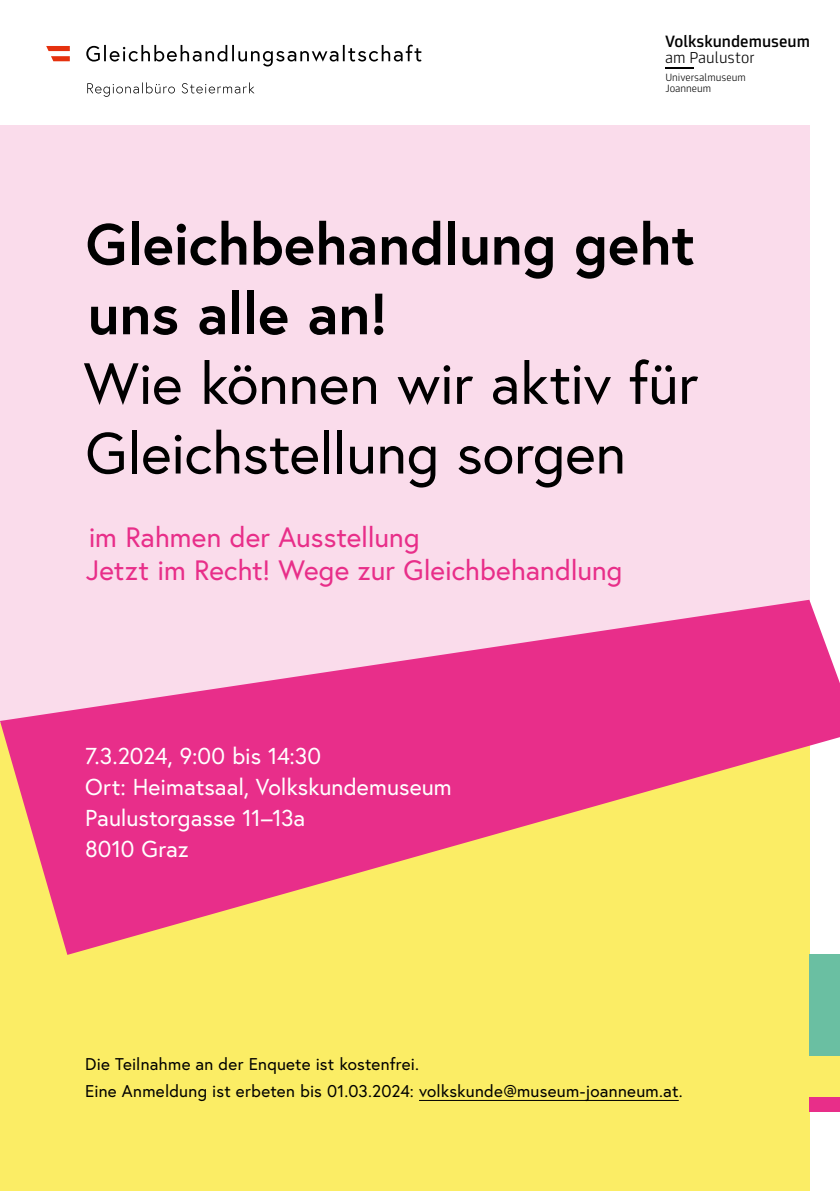
<style>
.page{position:relative;width:840px;height:1191px;background:#fff}
.page>*{position:absolute;margin:0;border:0;box-sizing:border-box;transform-origin:0 0}
.h1_mit_Untertitel{font:58px/69.6px "Europa Austria";letter-spacing:-.005em;color:#000}
.p_Untertitel{font:28px/33.6px "Europa Austria";color:#e82e89}
.p_Vorderseite{font:23px "Europa Austria";color:#fff}
.t1{font:500 17.2px "Tram Joanneum";color:#000}
.p_small{font:17px "Europa Austria";letter-spacing:.015em;color:#000}
.t2{font:300 16.6px "Tram Joanneum";color:#000}
.t3{font:300 11px/11px "Tram Joanneum";color:#000}
.s1{font-weight:700}
</style>
<div class="page">
<div style="left:0;top:649px;width:808px;height:542px;background:#fbed65"></div>
<div style="left:0;top:126px;width:808px;height:597px;background:#fadceb"></div>
<svg style="left:0;top:600px;width:839px;height:355px;fill:#e82e8a"></svg>
<svg style="left:87px;top:82px;width:167px;height:15px"></svg>
<svg style="left:86px;top:45px;width:335px;height:21px"></svg>
<svg style="left:46px;top:46px;width:24px;height:15px"></svg>
<svg style="left:665px;top:68px;width:28px;height:1px"></svg>
<hr style="left:419px;top:1100px;width:259px;height:1px;background:#000">
<div style="left:808px;top:954px;width:31px;height:102px;background:#6abfa2"></div>
<div style="left:808px;top:1056px;width:31px;height:41px;background:#fbed65"></div>
<div style="left:808px;top:1097px;width:31px;height:14px;background:#e82e89"></div>
<p class="t1" style="left:664px;top:31px;width:146px">Volkskundemuseum</p>
<p class="t2" style="left:664px;top:47px;width:91px">am Paulustor</p>
<p class="t3" style="left:665px;top:72px;width:82px">Universalmuseum<br>Joanneum</p>
<h1 class="h1_mit_Untertitel" style="left:84px;top:208px;width:615px"><span class="s1">Gleichbehandlung geht uns alle an!<br></span>Wie können wir aktiv für<br>Gleichstellung sorgen</h1>
<p class="p_Untertitel" style="left:86px;top:520px;width:537px">im Rahmen der Ausstellung<br>Jetzt im Recht! Wege zur Gleichbehandlung</p>
<p class="p_Vorderseite" style="left:85px;top:741px;width:237px">7.3.2024, 9:00 bis 14:30</p>
<p class="p_Vorderseite" style="left:85px;top:772px;width:368px">Ort: Heimatsaal, Volkskundemuseum</p>
<p class="p_Vorderseite" style="left:85px;top:803px;width:222px">Paulustorgasse 11–13a</p>
<p class="p_Vorderseite" style="left:85px;top:834px;width:105px">8010 Graz</p>
<p class="p_small" style="left:85px;top:1053px;width:335px">Die Teilnahme an der Enquete ist kostenfrei.</p>
<p class="p_small" style="left:85px;top:1080px;width:598px">Eine Anmeldung ist erbeten bis 01.03.2024: volkskunde@museum-joanneum.at.</p>
</div>
